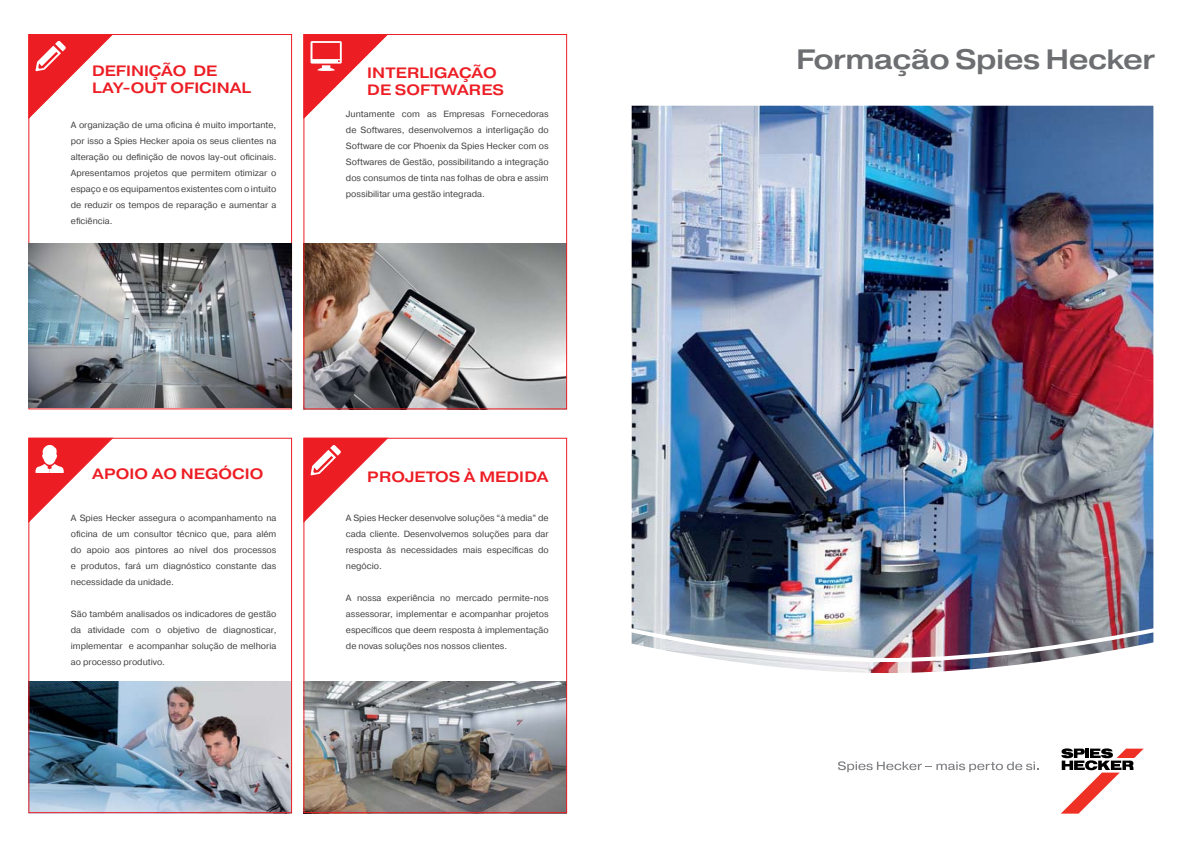
<style>
.page{position:relative;width:1191px;height:842px;background:#fff}
.page>*{position:absolute;margin:0;border:0;box-sizing:border-box;transform-origin:0 0}
.t1{font:500 expanded 28px "Spies Hecker Pragmatica";letter-spacing:-.02em;color:#6d6e71}
.t2{font:500 expanded 15px/17px "Spies Hecker Pragmatica";color:#ed1d24}
.t3{font:9px/16px "Spies Hecker Pragmatica";color:#414042;text-align:justify}
</style>
<div class="page">
<img style="left:305px;top:244px;width:260px;height:163px">
<div style="left:303px;top:34px;width:264px;height:375px;border:1px solid #ed1d24"></div>
<img style="left:305px;top:681px;width:260px;height:130px">
<img style="left:30px;top:681px;width:260px;height:130px">
<div style="left:303px;top:438px;width:264px;height:375px;border:1px solid #ed1d24"></div>
<div style="left:28px;top:438px;width:264px;height:375px;border:1px solid #ed1d24"></div>
<svg style="left:28px;top:437px;width:86px;height:87px"></svg>
<svg style="left:303px;top:437px;width:86px;height:87px"></svg>
<img style="left:29px;top:244px;width:262px;height:163px">
<svg style="left:303px;top:34px;width:86px;height:86px"></svg>
<svg style="left:28px;top:34px;width:86px;height:86px"></svg>
<img style="left:631px;top:105px;width:523px;height:668px">
<svg style="left:1060px;top:748px;width:83px;height:66px"></svg>
<svg style="left:838px;top:761px;width:200px;height:11px"></svg>
<h2 class="t2" style="left:92px;top:62px;width:160px">DEFINIÇÃO DE<br>LAY-OUT OFICINAL</h2>
<p class="t3" style="left:71px;top:117px;width:207px">A organização de uma oficina é muito importante, por isso a Spies Hecker apoia os seus clientes na alteração ou definição de novos lay-out oficinais.<br>Apresentamos projetos que permitem otimizar o espaço e os equipamentos existentes com o intuito de reduzir os tempos de reparação e aumentar a eficiência.</p>
<p class="t3" style="left:346px;top:106px;width:204px">Juntamente com as Empresas Fornecedoras de Softwares, desenvolvemos a interligação do Software de cor Phoenix da Spies Hecker com os Softwares de Gestão, possibilitando a integração dos consumos de tinta nas folhas de obra e assim possibilitar uma gestão integrada.</p>
<h2 class="t2" style="left:367px;top:64px;width:53px">INTERLIGAÇÃO<br>DE SOFTWARES</h2>
<h2 class="t2" style="left:92px;top:466px;width:24px">APOIO</h2>
<h2 class="t2" style="left:152px;top:466px;width:42px">AO NEG</h2>
<h2 class="t2" style="left:218px;top:466px;width:25px">ÓCIO</h2>
<p class="t3" style="left:71px;top:510px;width:207px">A Spies Hecker assegura o acompanhamento na oficina de um consultor técnico que, para além do apoio aos pintores ao nível dos processos e produtos, fará um diagnóstico constante das necessidade da unidade.</p>
<p class="t3" style="left:71px;top:606px;width:207px">São também analisados os indicadores de gestão da atividade com o objetivo de diagnosticar, implementar e acompanhar solução de melhoria ao processo produtivo.</p>
<h2 class="t2" style="left:367px;top:468px;width:60px">PROJETOS</h2>
<h2 class="t2" style="left:464px;top:468px;width:28px">À MEDIDA</h2>
<p class="t3" style="left:346px;top:510px;width:204px">A Spies Hecker desenvolve soluções “à media” de cada cliente. Desenvolvemos soluções para dar resposta às necessidades mais específicas do negócio.</p>
<p class="t3" style="left:346px;top:590px;width:204px">A nossa experiência no mercado permite-nos assessorar, implementar e acompanhar projetos específicos que deem resposta à implementação de novas soluções nos nossos clientes.</p>
<h1 class="t1" style="left:796px;top:43px;width:361px">FORMAÇÃO SPIES HECKER</h1>
</div>
